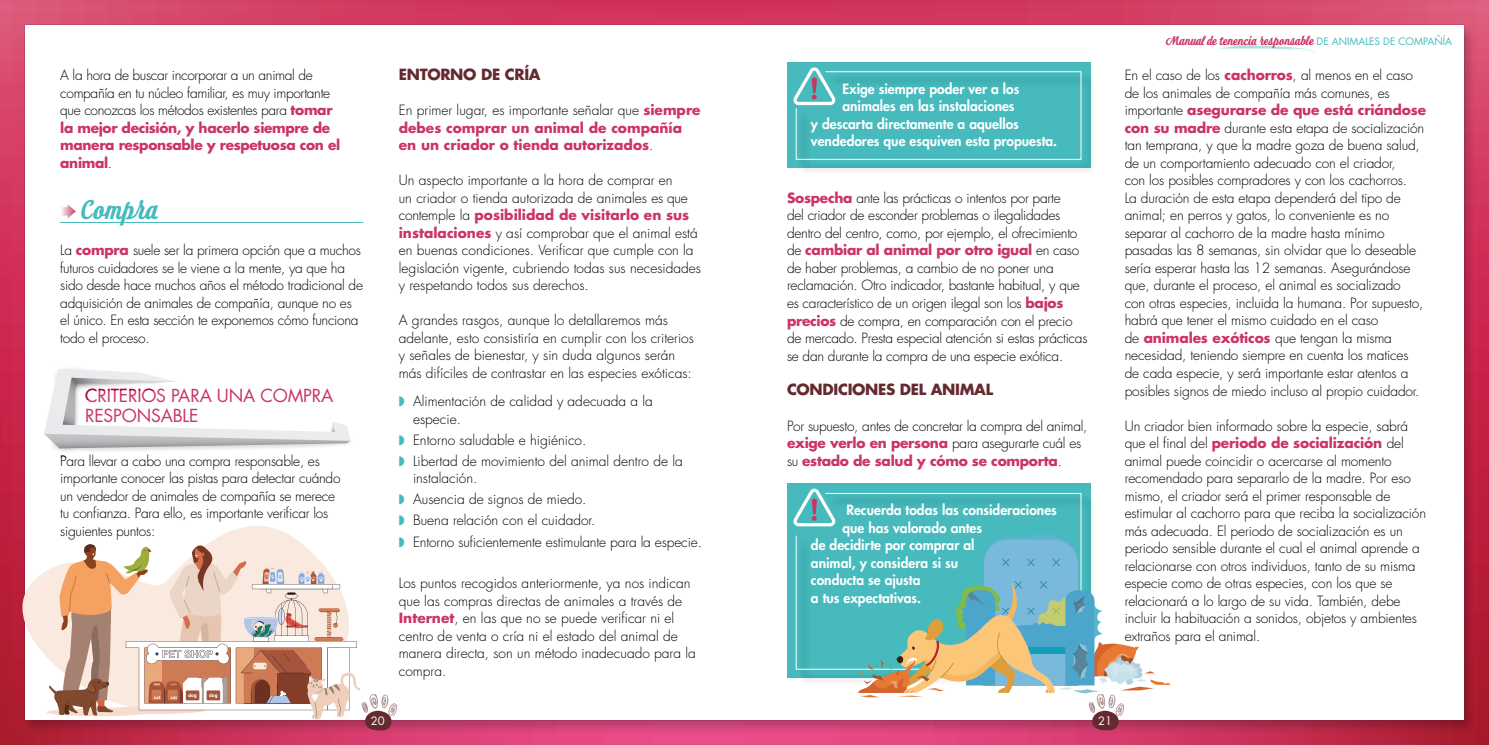
<style>
.page{position:relative;width:1489px;height:745px;background:#fff}
.page>*{position:absolute;margin:0;border:0;box-sizing:border-box;transform-origin:0 0}
.t1{font:700 27.5px "Look Script";color:#46babd}
.t2{font:17.5px/20px "Futura Std";letter-spacing:-.01em;color:#cb3463}
.t3{font:700 15px "Futura Std";letter-spacing:-.02em;color:#642a2f}
.t4{font:300 13.75px/17.5px "Futura Std";letter-spacing:-.01em;color:#000}
.t5{font:800 13.75px/17.5px "Futura Std";color:#fff}
.t6{font:700 13.75px/17.5px "Futura Std";color:#cb3463}
.t7{font:700 12.5px "Look Script";color:#cb3463}
.t8{font:11.25px "Futura Std";color:#fff}
.s1{font-weight:700;color:#cb3463}
.s2{font-weight:300;color:#000}
.s3{color:#46babd}
.s4{font-family:"Futura Std";font-weight:400;font-size:10px;color:#46babd}
</style>
<div class="page">
<div style="left:0;top:0;width:1488px;height:744px;background:#000;opacity:.2"></div>
<svg style="left:1219px;top:45px;width:97px;height:7px"></svg>
<hr style="left:60px;top:222px;width:303px;height:1px;background:#46babd">
<svg style="left:60px;top:204px;width:16px;height:14px"></svg>
<svg style="left:8px;top:509px;width:355px;height:222px"></svg>
<div style="left:47px;top:708px;width:104px;height:7px;background:#f8e4d7;border-radius:50%"></div>
<svg style="left:49px;top:542px;width:348px;height:188px"></svg>
<div style="left:787px;top:63px;width:303px;height:105px;background:#46babd"></div>
<div style="left:787px;top:483px;width:303px;height:194px;background:#46babd"></div>
<div style="left:797px;top:73px;width:299px;height:102px;background:#000;opacity:.75"></div>
<div style="left:797px;top:494px;width:299px;height:190px;background:#000;opacity:.75"></div>
<svg style="left:795px;top:492px;width:286px;height:177px"></svg>
<svg style="left:793px;top:67px;width:288px;height:93px"></svg>
<svg style="left:793px;top:488px;width:43px;height:38px"></svg>
<svg style="left:857px;top:528px;width:313px;height:202px"></svg>
<svg style="left:39px;top:364px;width:328px;height:93px"></svg>
<p class="t4" style="left:60px;top:67px;width:281px">A la hora de buscar incorporar a un animal de compañía en tu núcleo familiar, es muy importante que conozcas los métodos existentes para <span class="s1">tomar la mejor decisión, y hacerlo siempre de manera responsable y respetuosa con el animal</span>.</p>
<p class="t1" style="left:81px;top:193px;width:79px">Compra</p>
<p class="t4" style="left:60px;top:242px;width:304px">La <span class="s1">compra</span> suele ser la primera opción que a muchos futuros cuidadores se le viene a la mente, ya que ha sido desde hace muchos años el método tradicional de adquisición de animales de compañía, aunque no es el único. En esta sección te exponemos cómo funciona todo el proceso.</p>
<p class="t2" style="left:85px;top:385px;width:250px">CRITERIOS PARA UNA COMPRA<br>RESPONSABLE</p>
<p class="t4" style="left:60px;top:452px;width:282px">Para llevar a cabo una compra responsable, es importante conocer las pistas para detectar cuándo un vendedor de animales de compañía se merece tu confianza. Para ello, es importante verificar los</p>
<p class="t4" style="left:60px;top:522px;width:96px">siguientes puntos:</p>
<p class="t3" style="left:399px;top:64px;width:143px">ENTORNO DE CRÍA</p>
<p class="t6" style="left:399px;top:101px;width:303px"><span class="s2">En primer lugar, es importante señalar que</span> siempre debes comprar un animal de compañía en un criador o tienda autorizados<span class="s2">.</span></p>
<p class="t4" style="left:399px;top:172px;width:304px">Un aspecto importante a la hora de comprar en<br>un criador o tienda autorizada de animales es que contemple la <span class="s1">posibilidad de visitarlo en sus instalaciones</span> y así comprobar que el animal está en buenas condiciones. Verificar que cumple con la legislación vigente, cubriendo todas sus necesidades y respetando todos sus derechos.</p>
<p class="t4" style="left:399px;top:312px;width:296px">A grandes rasgos, aunque lo detallaremos más adelante, esto consistiría en cumplir con los criterios y señales de bienestar, y sin duda algunos serán más difíciles de contrastar en las especies exóticas:</p>
<p class="t4" style="left:413px;top:392px;width:241px;text-indent:-14px"><span class="s3">◗</span> Alimentación de calidad y adecuada a la especie.</p>
<p class="t4" style="left:399px;top:429px;width:285px;line-height:21px"><span class="s3">◗</span> Entorno saludable e higiénico.<br><span class="s3">◗</span> Libertad de movimiento del animal dentro de la</p>
<p class="t4" style="left:399px;top:468px;width:304px;line-height:21px;text-indent:14px">instalación.<br><span class="s3">◗</span> Ausencia de signos de miedo.<br><span class="s3">◗</span> Buena relación con el cuidador.<br><span class="s3">◗</span> Entorno suficientemente estimulante para la especie.</p>
<p class="t4" style="left:399px;top:574px;width:298px">Los puntos recogidos anteriormente, ya nos indican que las compras directas de animales a través de <span class="s1">Internet</span>, en las que no se puede verificar ni el centro de venta o cría ni el estado del animal de manera directa, son un método inadecuado para la compra.</p>
<p class="t5" style="left:842px;top:80px;width:178px">Exige siempre poder ver a los animales en las instalaciones</p>
<p class="t5" style="left:811px;top:115px;width:248px">y descarta directamente a aquellos vendedores que esquiven esta propuesta.</p>
<p class="t4" style="left:787px;top:189px;width:302px"><span class="s1">Sospecha</span> ante las prácticas o intentos por parte<br>del criador de esconder problemas o ilegalidades dentro del centro, como, por ejemplo, el ofrecimiento de <span class="s1">cambiar al animal por otro igual</span> en caso de haber problemas, a cambio de no poner una reclamación. Otro indicador, bastante habitual, y que es característico de un origen ilegal son los <span class="s1">bajos precios</span> de compra, en comparación con el precio de mercado. Presta especial atención si estas prácticas se dan durante la compra de una especie exótica.</p>
<p class="t3" style="left:787px;top:379px;width:207px">CONDICIONES DEL ANIMAL</p>
<p class="t4" style="left:787px;top:417px;width:302px">Por supuesto, antes de concretar la compra del animal, <span class="s1">exige verlo en persona</span> para asegurarte cuál es su <span class="s1">estado de salud y cómo se comporta</span>.</p>
<p class="t5" style="left:846px;top:501px;width:212px">Recuerda todas las consideraciones</p>
<p class="t5" style="left:842px;top:518px;width:141px">que has valorado antes</p>
<p class="t5" style="left:811px;top:536px;width:165px">de decidirte por comprar al</p>
<p class="t5" style="left:811px;top:553px;width:149px">animal, y considera si su conducta se ajusta<br>a tus expectativas.</p>
<p class="t8" style="left:371px;top:713px;width:15px">20</p>
<p class="t8" style="left:1098px;top:713px;width:15px">21</p>
<p class="t7" style="left:1165px;top:33px;width:288px">Manual de tenencia responsable <span class="s4">DE ANIMALES DE COMPAÑÍA</span></p>
<p class="t4" style="left:1124px;top:67px;width:303px">En el caso de los <span class="s1">cachorros</span>, al menos en el caso de los animales de compañía más comunes, es importante <span class="s1">asegurarse de que está criándose con su madre</span> durante esta etapa de socialización tan temprana, y que la madre goza de buena salud, de un comportamiento adecuado con el criador,<br>con los posibles compradores y con los cachorros.<br>La duración de esta etapa dependerá del tipo de animal; en perros y gatos, lo conveniente es no separar al cachorro de la madre hasta mínimo pasadas las 8 semanas, sin olvidar que lo deseable sería esperar hasta las 12 semanas. Asegurándose que, durante el proceso, el animal es socializado<br>con otras especies, incluida la humana. Por supuesto, habrá que tener el mismo cuidado en el caso<br>de <span class="s1">animales exóticos</span> que tengan la misma necesidad, teniendo siempre en cuenta los matices de cada especie, y será importante estar atentos a posibles signos de miedo incluso al propio cuidador.</p>
<p class="t4" style="left:1124px;top:417px;width:303px">Un criador bien informado sobre la especie, sabrá que el final del <span class="s1">periodo de socialización</span> del animal puede coincidir o acercarse al momento recomendado para separarlo de la madre. Por eso mismo, el criador será el primer responsable de estimular al cachorro para que reciba la socialización más adecuada. El periodo de socialización es un periodo sensible durante el cual el animal aprende a relacionarse con otros individuos, tanto de su misma especie como de otras especies, con los que se relacionará a lo largo de su vida. También, debe incluir la habituación a sonidos, objetos y ambientes extraños para el animal.</p>
</div>
